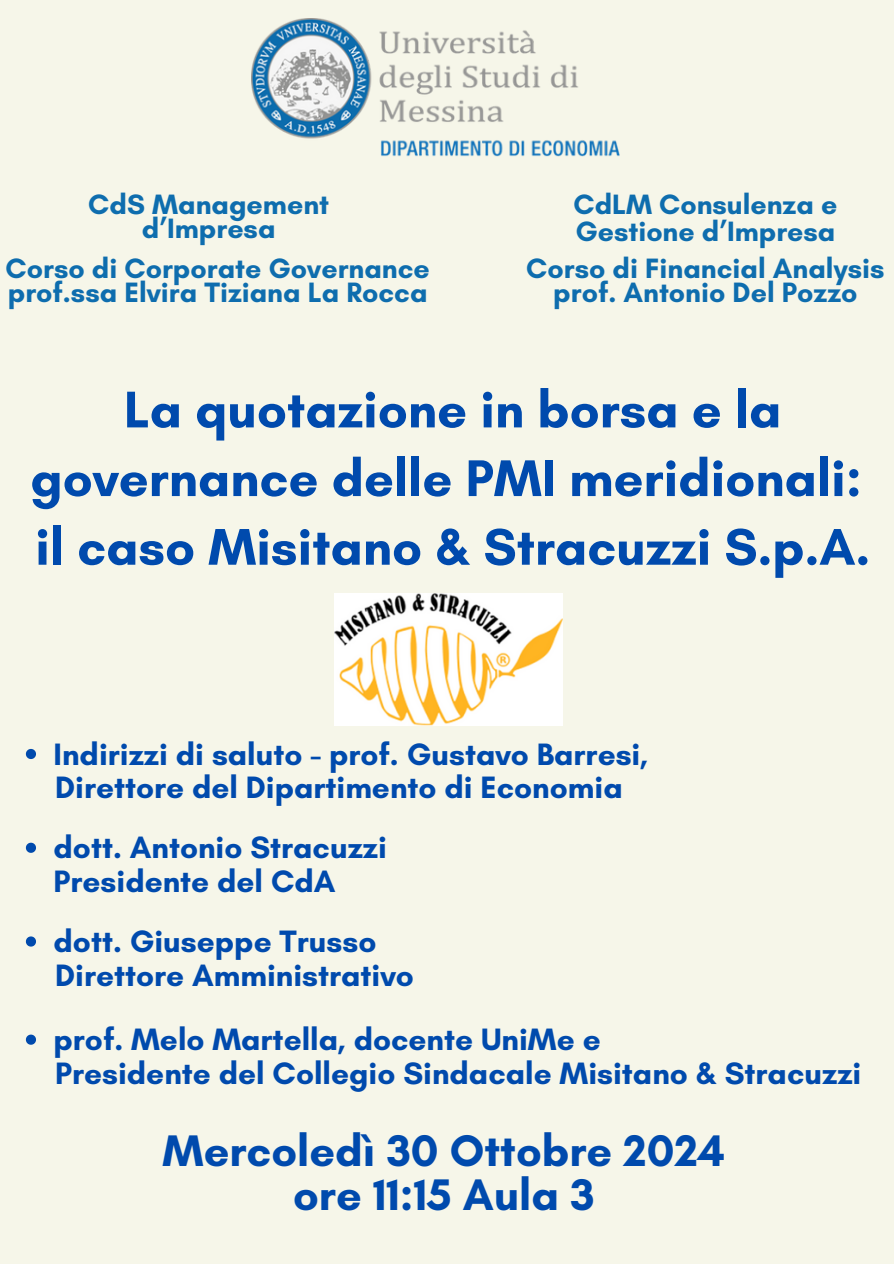
<style>
.page{position:relative;width:894px;height:1264px;background:#fff}
.page>*{position:absolute;margin:0;border:0;box-sizing:border-box;transform-origin:0 0}
.t1{font:700 52.5px/68.7px "Glacial Indifference";color:#004aad;text-align:center}
.t2{font:700 45px/43.8px "Glacial Indifference";color:#004aad;text-align:center}
.t3{font:700 31.5px/33.8px "Glacial Indifference";color:#004aad}
.t4{font:700 28.5px/24.8px "Glacial Indifference";color:#0e6dae;text-align:center}
</style>
<div class="page">
<div style="left:0;top:0;width:893px;height:1263px;background:#f6f6e9"></div>
<img style="left:251px;top:19px;width:368px;height:138px">
<img style="left:334px;top:594px;width:228px;height:131px">
<svg style="left:26px;top:842px;width:10px;height:10px"></svg>
<svg style="left:26px;top:936px;width:10px;height:10px"></svg>
<svg style="left:26px;top:1034px;width:10px;height:10px"></svg>
<svg style="left:26px;top:749px;width:10px;height:10px"></svg>
<h3 class="t4" style="left:88px;top:191px;width:242px">CdS Management d’Impresa</h3>
<p class="t4" style="left:573px;top:190px;width:265px;line-height:27px;text-align:left">CdLM Consulenza e<br>Gestione d’Impresa</p>
<p class="t4" style="left:6px;top:255px;width:425px;text-align:left">Corso di Corporate Governance prof.ssa Elvira Tiziana La Rocca</p>
<p class="t4" style="left:526px;top:255px;width:359px">Corso di Financial Analysis prof. Antonio Del Pozzo</p>
<p class="t1" style="left:30px;top:374px;width:841px">La quotazione in borsa e la governance delle PMI meridionali: il caso Misitano &amp; Stracuzzi S.p.A.</p>
<p class="t3" style="left:54px;top:736px;width:596px">Indirizzi di saluto - prof. Gustavo Barresi,</p>
<h2 class="t3" style="left:55px;top:770px;width:569px">Direttore del Dipartimento di Economia</h2>
<h3 class="t3" style="left:54px;top:830px;width:335px">dott. Antonio Stracuzzi<br>Presidente del CdA</h3>
<h1 class="t3" style="left:54px;top:924px;width:324px">dott. Giuseppe Trusso</h1>
<p class="t3" style="left:55px;top:958px;width:360px">Direttore Amministrativo</p>
<p class="t3" style="left:54px;top:1022px;width:548px">prof. Melo Martella, docente UniMe e</p>
<p class="t3" style="left:55px;top:1056px;width:807px">Presidente del Collegio Sindacale Misitano &amp; Stracuzzi</p>
<h3 class="t2" style="left:162px;top:1128px;width:564px">Mercoledì 30 Ottobre 2024 ore 11:15 Aula 3</h3>
</div>
